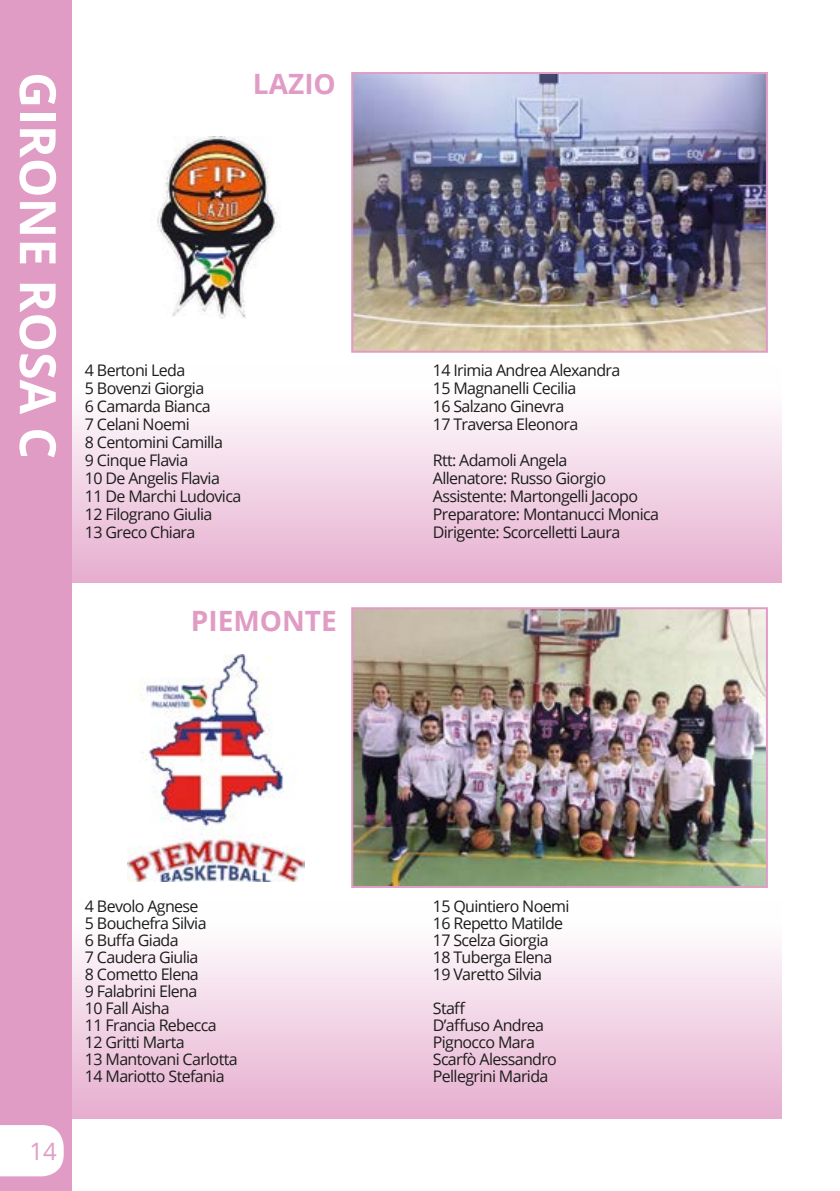
<style>
.page{position:relative;width:840px;height:1191px;background:#fff}
.page>*{position:absolute;margin:0;border:0;box-sizing:border-box;transform-origin:0 0}
.t1{font:700 50px "Open Sans";color:#fff}
.t2{font:700 28px "Open Sans";color:#e19cc5}
.t3{font:24px "Open Sans";color:#e19cc5}
.t4{font:16px/17px "Open Sans";letter-spacing:-.04em;color:#1d1d1b}
</style>
<div class="page">
<div style="left:0;top:0;width:72px;height:1191px;background:#e19cc5"></div>
<svg style="left:0;top:1125px;width:64px;height:51px;background:#fdf8fb"></svg>
<div style="left:72px;top:366px;width:709px;height:217px;background:linear-gradient(to bottom,#fff,#e6aecf)"></div>
<div style="left:72px;top:899px;width:709px;height:220px;background:linear-gradient(to bottom,#fff,#e6aecf)"></div>
<img style="left:354px;top:75px;width:410px;height:275px">
<div style="left:351px;top:72px;width:416px;height:281px;border:2px solid #e19cc5"></div>
<img style="left:354px;top:610px;width:410px;height:275px">
<div style="left:351px;top:607px;width:416px;height:281px;border:2px solid #e19cc5"></div>
<img style="left:157px;top:137px;width:123px;height:181px">
<img style="left:128px;top:654px;width:176px;height:228px">
<h1 class="t1" style="left:73px;top:72px;width:388px;rotate:90deg">GIRONE ROSA C</h1>
<h2 class="t2" style="left:253px;top:64px;width:84px">LAZIO</h2>
<p class="t4" style="left:85px;top:361px;width:158px;line-height:18px">4 Bertoni Leda<br>5 Bovenzi Giorgia<br>6 Camarda Bianca<br>7 Celani Noemi<br>8 Centomini Camilla<br>9 Cinque Flavia<br>10 De Angelis Flavia<br>11 De Marchi Ludovica<br>12 Filograno Giulia<br>13 Greco Chiara</p>
<h2 class="t2" style="left:191px;top:601px;width:147px">PIEMONTE</h2>
<p class="t4" style="left:432px;top:360px;width:189px;line-height:18px">14 Irimia Andrea Alexandra<br>15 Magnanelli Cecilia<br>16 Salzano Ginevra<br>17 Traversa Eleonora</p>
<p class="t4" style="left:432px;top:450px;width:227px;line-height:18px">Rtt: Adamoli Angela<br>Allenatore: Russo Giorgio<br>Assistente: Martongelli Jacopo<br>Preparatore: Montanucci Monica<br>Dirigente: Scorcelletti Laura</p>
<h3 class="t3" style="left:29px;top:1134px;width:29px">14</h3>
<p class="t4" style="left:85px;top:897px;width:154px">4 Bevolo Agnese<br>5 Bouchefra Silvia<br>6 Buffa Giada<br>7 Caudera Giulia<br>8 Cometto Elena<br>9 Falabrini Elena<br>10 Fall Aisha<br>11 Francia Rebecca<br>12 Gritti Marta<br>13 Mantovani Carlotta<br>14 Mariotto Stefania</p>
<p class="t4" style="left:432px;top:897px;width:138px">15 Quintiero Noemi<br>16 Repetto Matilde<br>17 Scelza Giorgia<br>18 Tuberga Elena<br>19 Varetto Silvia</p>
<p class="t4" style="left:432px;top:999px;width:125px">Staff<br>D’affuso Andrea<br>Pignocco Mara<br>Scarfò Alessandro<br>Pellegrini Marida</p>
</div>
